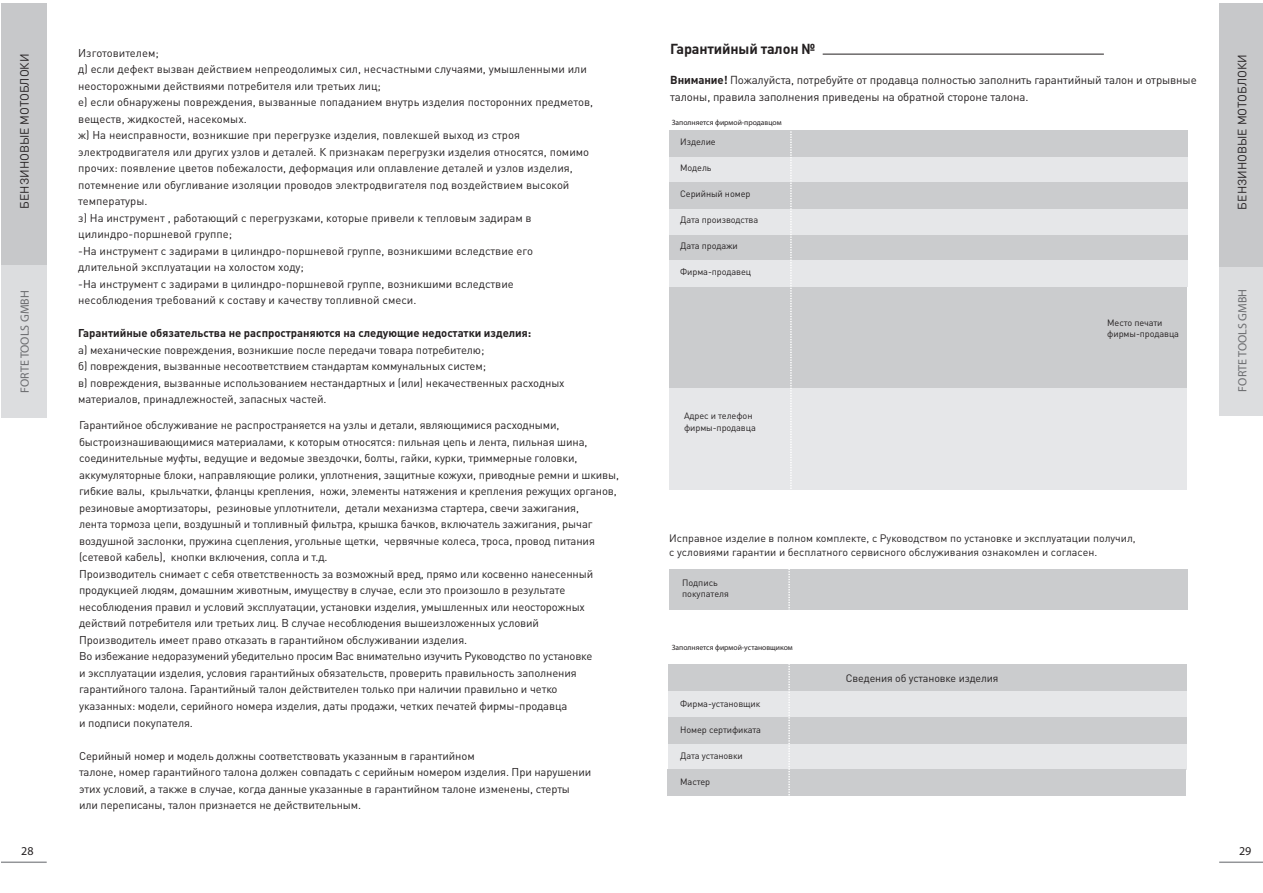
<style>
.page{position:relative;width:1263px;height:893px;background:#fff}
.page>*{position:absolute;margin:0;border:0;box-sizing:border-box;transform-origin:0 0}
.t1{font:700 14.4px "DIN Pro";letter-spacing:-.01em;color:#231f20}
.t2{font:12px "DIN Pro";color:#231f20}
.t3{font:300 12px "DIN Pro";color:#6c6d70}
.t4{font:300 12px "DIN Pro";color:#231f20}
.t5{font:11.4px/16.8px "DIN Pro";letter-spacing:-.01em;color:#231f20}
.t6{font:11.25px/16.5px "DIN Pro";letter-spacing:-.01em;color:#231f20}
.t7{font:700 11.25px "DIN Pro";color:#231f20}
.t8{font:10.65px/13.8px "DIN Pro";color:#231f20}
.t9{font:9.15px/10.9px "DIN Pro";letter-spacing:-.01em;color:#231f20}
.t10{font:italic 300 7.65px "Myriad Pro";color:#231f20}
.s1{font-weight:700}
</style>
<div class="page">
<div style="left:1219px;top:4px;width:44px;height:412px;background:#dcdddf"></div>
<div style="left:1219px;top:4px;width:44px;height:263px;background:#c7c8ca"></div>
<div style="left:1px;top:4px;width:46px;height:414px;background:#dcdddf"></div>
<div style="left:1px;top:4px;width:46px;height:261px;background:#c7c8ca"></div>
<hr style="left:1px;top:861px;width:46px;height:2px;background:#939598">
<hr style="left:1219px;top:861px;width:44px;height:2px;background:#939598">
<hr style="left:823px;top:54px;width:281px;height:1px;background:#231f20">
<div style="left:669px;top:235px;width:518px;height:26px;background:#cbccce"></div>
<div style="left:669px;top:287px;width:517px;height:101px;background:#cbccce"></div>
<div style="left:669px;top:156px;width:519px;height:26px;background:#e6e7e9"></div>
<div style="left:670px;top:130px;width:518px;height:26px;background:#cbccce"></div>
<div style="left:669px;top:208px;width:519px;height:27px;background:#e6e7e9"></div>
<div style="left:670px;top:182px;width:518px;height:27px;background:#cbccce"></div>
<div style="left:669px;top:261px;width:518px;height:26px;background:#e6e7e9"></div>
<div style="left:669px;top:388px;width:517px;height:102px;background:#e6e7e9"></div>
<div style="left:669px;top:569px;width:519px;height:41px;background:#cbccce"></div>
<div style="left:668px;top:691px;width:518px;height:26px;background:#e6e7e9"></div>
<div style="left:668px;top:665px;width:518px;height:26px;background:#cbccce"></div>
<div style="left:668px;top:743px;width:518px;height:26px;background:#e6e7e9"></div>
<div style="left:668px;top:717px;width:518px;height:26px;background:#cbccce"></div>
<div style="left:668px;top:769px;width:518px;height:26px;background:#cbccce"></div>
<svg style="left:786px;top:131px;width:6px;height:358px"></svg>
<svg style="left:784px;top:569px;width:6px;height:227px"></svg>
<p class="t1" style="left:670px;top:39px;width:147px">Гарантийный талон №</p>
<p class="t5" style="left:670px;top:71px;width:528px"><span class="s1">Внимание!</span> Пожалуйста, потребуйте от продавца полностью заполнить гарантийный талон и отрывные талоны, правила заполнения приведены на обратной стороне талона.</p>
<p class="t10" style="left:672px;top:118px;width:111px">Заполняется фирмой-продавцом</p>
<p class="t9" style="left:680px;top:136px;width:37px">Изделие</p>
<p class="t9" style="left:680px;top:162px;width:33px">Модель</p>
<p class="t9" style="left:680px;top:188px;width:72px">Серийный номер</p>
<p class="t9" style="left:680px;top:214px;width:80px">Дата производства</p>
<p class="t9" style="left:680px;top:240px;width:59px">Дата продажи</p>
<p class="t9" style="left:680px;top:266px;width:72px">Фирма-продавец</p>
<p class="t6" style="left:78px;top:44px;width:516px">Изготовителем;<br>д) если дефект вызван действием непреодолимых сил, несчастными случаями, умышленными или неосторожными действиями потребителя или третьих лиц;<br>е) если обнаружены повреждения, вызванные попаданием внутрь изделия посторонних предметов, веществ, жидкостей, насекомых.<br>ж) На неисправности, возникшие при перегрузке изделия, повлекшей выход из строя электродвигателя или других узлов и деталей. К признакам перегрузки изделия относятся, помимо прочих: появление цветов побежалости, деформация или оплавление деталей и узлов изделия, потемнение или обугливание изоляции проводов электродвигателя под воздействием высокой температуры.<br>з) На инструмент , работающий с перегрузками, которые привели к тепловым задирам в цилиндро-поршневой группе;<br>-На инструмент с задирами в цилиндро-поршневой группе, возникшими вследствие его длительной эксплуатации на холостом ходу;<br>-На инструмент с задирами в цилиндро-поршневой группе, возникшими вследствие<br>несоблюдения требований к составу и качеству топливной смеси.</p>
<p class="t7" style="left:78px;top:325px;width:455px">Гарантийные обязательства не распространяются на следующие недостатки изделия:</p>
<p class="t6" style="left:78px;top:341px;width:488px">а) механические повреждения, возникшие после передачи товара потребителю;<br>б) повреждения, вызванные несоответствием стандартам коммунальных систем;<br>в) повреждения, вызванные использованием нестандартных и (или) некачественных расходных материалов, принадлежностей, запасных частей.</p>
<p class="t2" style="left:16px;top:209px;width:157px;rotate:-90deg">БЕНЗИНОВЫЕ МОТОБЛОКИ</p>
<p class="t2" style="left:1234px;top:209px;width:157px;rotate:-90deg">БЕНЗИНОВЫЕ МОТОБЛОКИ</p>
<p class="t3" style="left:18px;top:393px;width:104px;rotate:-90deg">FORTE TOOLS GMBH</p>
<p class="t3" style="left:1235px;top:392px;width:104px;rotate:-90deg">FORTE TOOLS GMBH</p>
<p class="t9" style="left:1107px;top:317px;width:73px">Место печати фирмы-продавца</p>
<p class="t6" style="left:79px;top:417px;width:541px">Гарантийное обслуживание не распространяется на узлы и детали, являющимися расходными, быстроизнашивающимися материалами, к которым относятся: пильная цепь и лента, пильная шина, соединительные муфты, ведущие и ведомые звездочки, болты, гайки, курки, триммерные головки, аккумуляторные блоки, направляющие ролики, уплотнения, защитные кожухи, приводные ремни и шкивы, гибкие валы, крыльчатки, фланцы крепления, ножи, элементы натяжения и крепления режущих органов, резиновые амортизаторы, резиновые уплотнители, детали механизма стартера, свечи зажигания,<br>лента тoрмоза цепи, воздушный и топливный фильтра, крышка бачков, включатель зажигания, рычаг воздушной заслонки, пружина сцепления, угольные щетки, червячные колеса, троса, провод питания (сетевой кабель), кнопки включения, сопла и т.д.<br>Производитель снимает с себя ответственность за возможный вред, прямо или косвенно нанесенный продукцией людям, домашним животным, имуществу в случае, если это произошло в результате несоблюдения правил и условий эксплуатации, установки изделия, умышленных или неосторожных действий потребителя или третьих лиц. В случае несоблюдения вышеизложенных условий Производитель имеет право отказать в гарантийном обслуживании изделия.<br>Во избежание недоразумений убедительно просим Вас внимательно изучить Руководство по установке<br>и эксплуатации изделия, условия гарантийных обязательств, проверить правильность заполнения гарантийного талона. Гарантийный талон действителен только при наличии правильно и четко<br>указанных: модели, серийного номера изделия, даты продажи, четких печатей фирмы-продавца<br>и подписи покупателя.</p>
<p class="t6" style="left:79px;top:747px;width:514px">Серийный номер и модель должны соответствовать указанным в гарантийном<br>талоне, номер гарантийного талона должен совпадать с серийным номером изделия. При нарушении этих условий, а также в случае, когда данные указанные в гарантийном талоне изменены, стерты или переписаны, талон признается не действительным.</p>
<p class="t9" style="left:684px;top:409px;width:73px;line-height:12.1px">Адрес и телефон фирмы-продавца</p>
<p class="t8" style="left:669px;top:531px;width:468px">Исправное изделие в полном комплекте, с Руководством по установке и эксплуатации получил, с условиями гарантии и бесплатного сервисного обслуживания ознакомлен и согласен.</p>
<p class="t9" style="left:682px;top:577px;width:49px">Подпись покупателя</p>
<p class="t10" style="left:672px;top:643px;width:122px">Заполняется фирмой-установщиком</p>
<p class="t9" style="left:680px;top:698px;width:82px">Фирма-установщик</p>
<p class="t9" style="left:680px;top:724px;width:82px">Номер сертификата</p>
<p class="t9" style="left:680px;top:749px;width:64px">Дата установки</p>
<p class="t9" style="left:680px;top:775px;width:31px">Мастер</p>
<p class="t8" style="left:846px;top:670px;width:154px">Сведения об установке изделия</p>
<p class="t4" style="left:21px;top:844px;width:14px">28</p>
<p class="t4" style="left:1239px;top:844px;width:14px">29</p>
</div>
